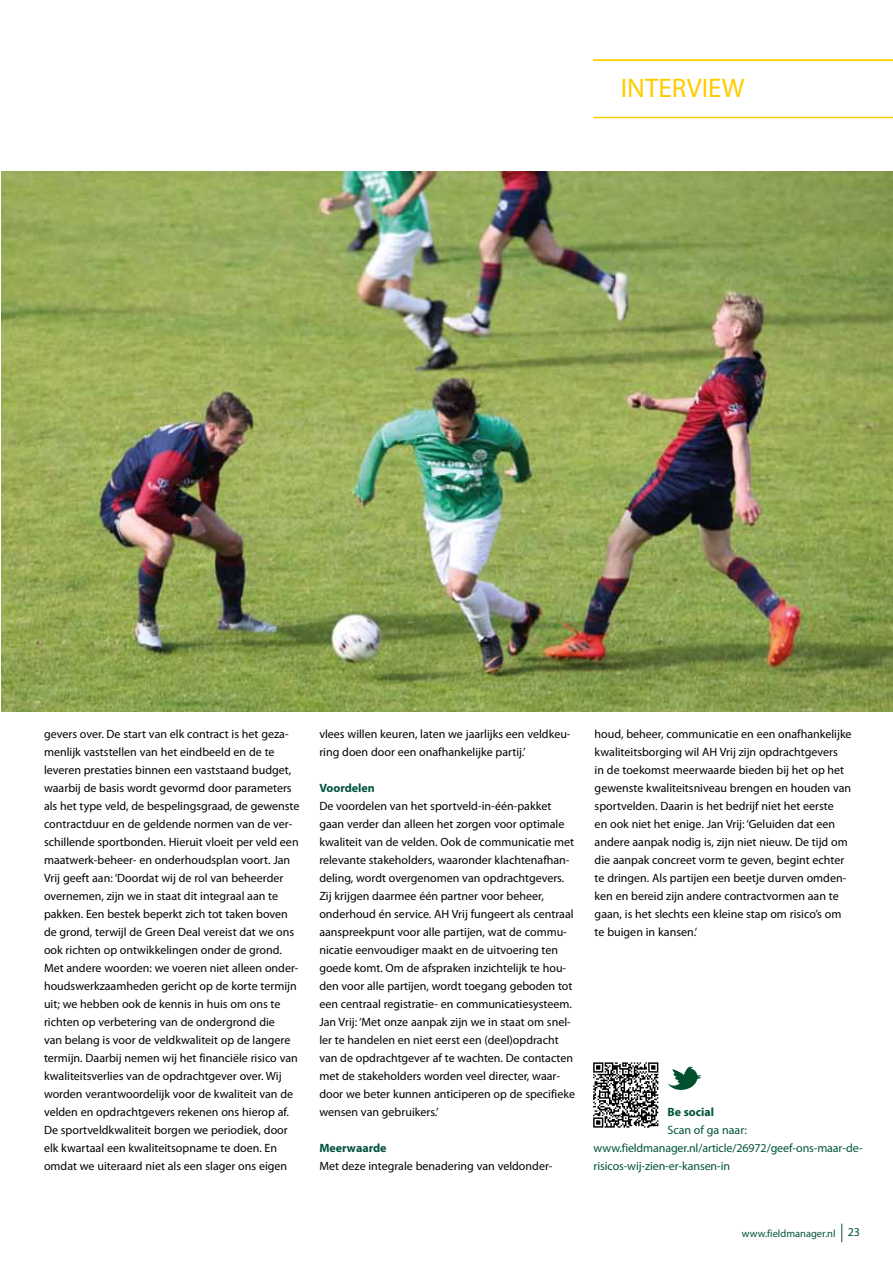
<style>
.page{position:relative;width:893px;height:1263px;background:#fff}
.page>*{position:absolute;margin:0;border:0;box-sizing:border-box;transform-origin:0 0}
.t1{font:27px "Myriad Pro";color:#fc0}
.t2{font:12px/18px "Myriad Pro";color:#000}
.t3{font:12px/18px "Myriad Pro";letter-spacing:-.01em;color:#00533d}
.t4{font:700 12px "Myriad Pro";color:#00533d}
.t5{font:10.5px "Myriad Pro";color:#00533d}
.s1{font-size:12px}
</style>
<div class="page">
<svg style="left:841px;top:1223px;width:1px;height:19px"></svg>
<svg style="left:593px;top:1062px;width:65px;height:65px"></svg>
<svg style="left:667px;top:1066px;width:34px;height:24px"></svg>
<hr style="left:593px;top:117px;width:300px;height:1px;background:#fc0">
<hr style="left:593px;top:60px;width:300px;height:1px;background:#fc0">
<img style="left:1px;top:172px;width:892px;height:539px">
<h1 class="t1" style="left:621px;top:71px;width:125px">INTERVIEW</h1>
<p class="t2" style="left:44px;top:725px;width:257px">gevers over. De start van elk contract is het geza&shy;menlijk vaststellen van het eindbeeld en de te leveren prestaties binnen een vaststaand budget, waarbij de basis wordt gevormd door parameters als het type veld, de bespelingsgraad, de gewenste contractduur en de geldende normen van de ver&shy;schillende sportbonden. Hieruit vloeit per veld een maatwerk-beheer- en onderhoudsplan voort. Jan Vrij geeft aan: ‘Doordat wij de rol van beheerder overnemen, zijn we in staat dit integraal aan te pakken. Een bestek beperkt zich tot taken boven de grond, terwijl de Green Deal vereist dat we ons ook richten op ontwikkelingen onder de grond.<br>Met andere woorden: we voeren niet alleen onder&shy;houdswerkzaamheden gericht op de korte termijn uit; we hebben ook de kennis in huis om ons te richten op verbetering van de ondergrond die<br>van belang is voor de veldkwaliteit op de langere termijn. Daarbij nemen wij het financiële risico van kwaliteitsverlies van de opdrachtgever over. Wij worden verantwoordelijk voor de kwaliteit van de velden en opdrachtgevers rekenen ons hierop af.<br>De sportveldkwaliteit borgen we periodiek, door elk kwartaal een kwaliteitsopname te doen. En omdat we uiteraard niet als een slager ons eigen</p>
<p class="t2" style="left:319px;top:725px;width:253px">vlees willen keuren, laten we jaarlijks een veldkeu&shy;ring doen door een onafhankelijke partij.’</p>
<p class="t4" style="left:319px;top:780px;width:57px">Voordelen</p>
<p class="t2" style="left:319px;top:797px;width:257px">De voordelen van het sportveld-in-één-pakket gaan verder dan alleen het zorgen voor optimale kwaliteit van de velden. Ook de communicatie met relevante stakeholders, waaronder klachtenafhan&shy;deling, wordt overgenomen van opdrachtgevers.<br>Zij krijgen daarmee één partner voor beheer, onderhoud én service. AH Vrij fungeert als centraal aanspreekpunt voor alle partijen, wat de commu&shy;nicatie eenvoudiger maakt en de uitvoering ten goede komt. Om de afspraken inzichtelijk te hou&shy;den voor alle partijen, wordt toegang geboden tot een centraal registratie- en communicatiesysteem.<br>Jan Vrij: ‘Met onze aanpak zijn we in staat om snel&shy;ler te handelen en niet eerst een (deel)opdracht van de opdrachtgever af te wachten. De contacten met de stakeholders worden veel directer, waar&shy;door we beter kunnen anticiperen op de specifieke wensen van gebruikers.’</p>
<p class="t4" style="left:319px;top:1140px;width:69px">Meerwaarde</p>
<p class="t2" style="left:319px;top:1157px;width:235px">Met deze integrale benadering van veldonder-</p>
<p class="t2" style="left:595px;top:725px;width:258px">houd, beheer, communicatie en een onafhankelijke kwaliteitsborging wil AH Vrij zijn opdrachtgevers<br>in de toekomst meerwaarde bieden bij het op het gewenste kwaliteitsniveau brengen en houden van sportvelden. Daarin is het bedrijf niet het eerste<br>en ook niet het enige. Jan Vrij: ‘Geluiden dat een andere aanpak nodig is, zijn niet nieuw. De tijd om die aanpak concreet vorm te geven, begint echter te dringen. Als partijen een beetje durven omden&shy;ken en bereid zijn andere contractvormen aan te gaan, is het slechts een kleine stap om risico’s om te buigen in kansen.’</p>
<p class="t4" style="left:667px;top:1104px;width:48px">Be social</p>
<p class="t3" style="left:594px;top:1121px;width:271px;text-indent:74px">Scan of ga naar: www.fieldmanager.nl/article/26972/geef-ons-maar-de&shy;risicos-wij-zien-er-kansen-in</p>
<p class="t5" style="left:742px;top:1227px;width:120px">www.fieldmanager.nl <span class="s1">23</span></p>
</div>
